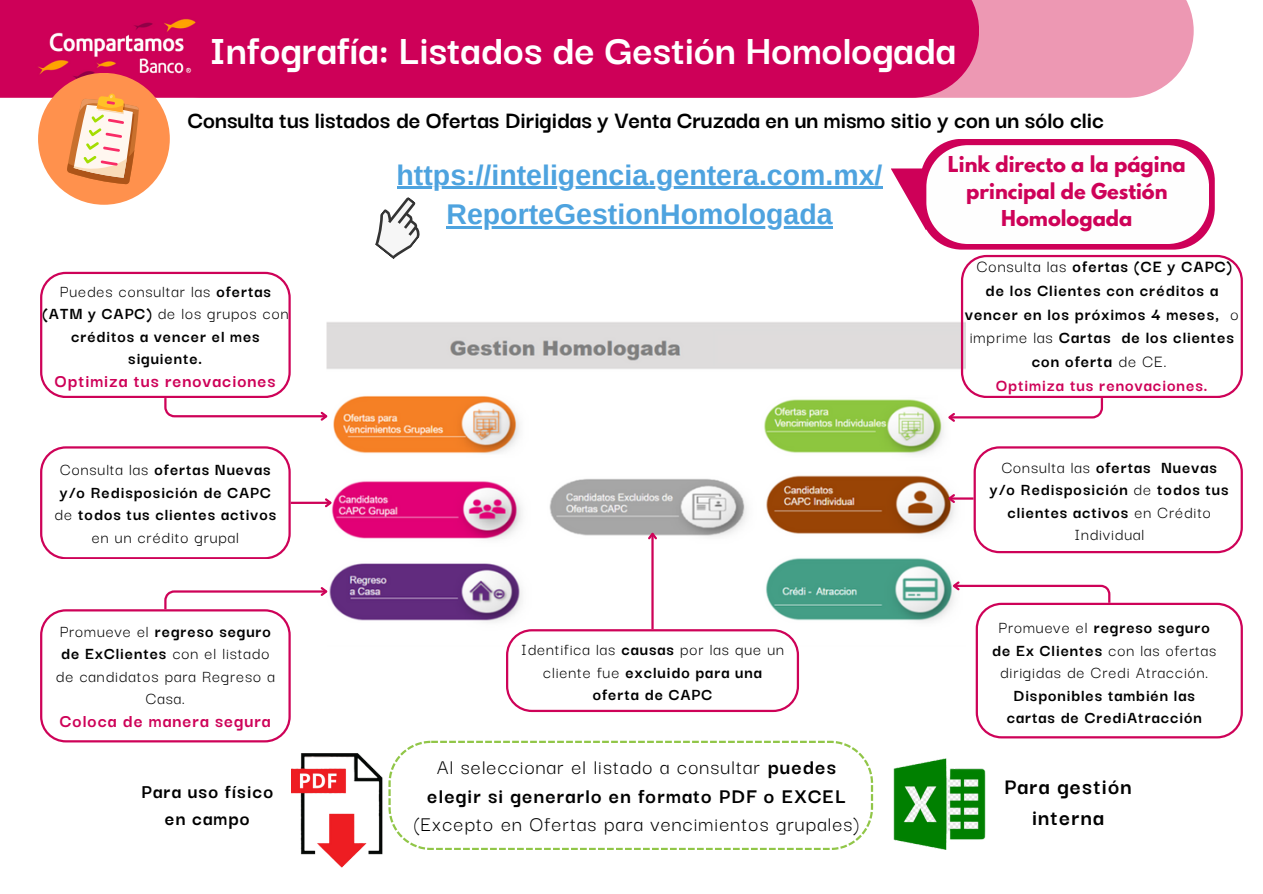
<style>
.page{position:relative;width:1263px;height:894px;background:#fff}
.page>*{position:absolute;margin:0;border:0;box-sizing:border-box;transform-origin:0 0}
.t1{font:700 44.4px "Darker Grotesque";color:#fff}
.t2{font:700 28.5px/39.3px "Arimo";color:#4ea3df;text-align:center}
.t3{font:700 25.5px "Darker Grotesque";color:#000}
.t4{font:700 24px/30.3px "Darker Grotesque";letter-spacing:.05em;color:#000;text-align:center}
.t5{font:22.5px/28px "Darker Grotesque";letter-spacing:.05em;color:#000;text-align:center}
.t6{font:700 21px/27px "Darker Grotesque";letter-spacing:.05em;color:#000;text-align:center}
.t7{font:700 19.5px "Darker Grotesque";letter-spacing:.05em;color:#ce0058}
.t8{font:700 19.5px "Darker Grotesque";letter-spacing:.05em;color:#ce0258}
.t9{font:700 19.35px/27px "League Spartan";color:#ce0258;text-align:center}
.t10{font:700 18.3px/23.5px "Darker Grotesque";letter-spacing:.05em;color:#000;text-align:center}
.t11{font:700 18.3px "Darker Grotesque";letter-spacing:.05em;color:#ce0058}
.t12{font:700 18px/22.5px "Darker Grotesque";letter-spacing:.05em;color:#000;text-align:center}
.t13{font:18px/22.5px "Darker Grotesque";letter-spacing:.05em;color:#000;text-align:center}
.s1{font-weight:400}
.s2{color:#ce0258}
.s3{font-weight:700}
</style>
<div class="page">
<img style="left:330px;top:322px;width:635px;height:300px">
<svg style="left:40px;top:446px;width:251px;height:112px"></svg>
<svg style="left:506px;top:629px;width:293px;height:82px"></svg>
<svg style="left:973px;top:446px;width:270px;height:107px"></svg>
<svg style="left:40px;top:272px;width:290px;height:149px"></svg>
<hr style="left:291px;top:501px;width:39px;height:3px;background:#ce0258">
<svg style="left:323px;top:496px;width:11px;height:13px"></svg>
<svg style="left:40px;top:587px;width:290px;height:154px"></svg>
<hr style="left:651px;top:533px;width:3px;height:96px;background:#ce0258">
<svg style="left:646px;top:530px;width:13px;height:11px"></svg>
<svg style="left:950px;top:579px;width:293px;height:159px"></svg>
<hr style="left:949px;top:497px;width:24px;height:2px;background:#ce0258">
<svg style="left:946px;top:492px;width:11px;height:13px"></svg>
<svg style="left:946px;top:255px;width:297px;height:169px"></svg>
<hr style="left:397px;top:187px;width:485px;height:2px;background:#4ea3df">
<hr style="left:446px;top:226px;width:387px;height:2px;background:#4ea3df">
<svg style="left:375px;top:197px;width:45px;height:62px"></svg>
<img style="left:291px;top:753px;width:91px;height:114px">
<img style="left:893px;top:758px;width:93px;height:91px">
<svg style="left:388px;top:740px;width:485px;height:109px"></svg>
<svg style="left:891px;top:139px;width:324px;height:110px"></svg>
<div style="left:979px;top:0;width:215px;height:98px;background:#ed98b3"></div>
<div style="left:0;top:0;width:979px;height:98px;background:#ce0058"></div>
<img style="left:32px;top:9px;width:168px;height:78px">
<div style="left:38px;top:73px;width:132px;height:132px;background:#ff914d;border-radius:50%"></div>
<svg style="left:67px;top:93px;width:72px;height:91px"></svg>
<p class="t1" style="left:209px;top:17px;width:748px">Infografía: Listados de Gestión Homologada</p>
<p class="t3" style="left:188px;top:101px;width:918px">Consulta tus listados de Ofertas Dirigidas y Venta Cruzada en un mismo sitio y con un sólo clic</p>
<p class="t2" style="left:397px;top:155px;width:487px">https://inteligencia.gentera.com.mx/<br>ReporteGestionHomologada</p>
<p class="t10" style="left:965px;top:253px;width:275px"><span class="s1">Consulta las</span> ofertas (CE y CAPC) de los Clientes con créditos a vencer en los próximos 4 meses, <span class="s1">o imprime las</span> Cartas de los clientes con oferta <span class="s1">de CE.</span></p>
<p class="t11" style="left:996px;top:371px;width:213px"><span class="s2">Optimiza</span> tus renovaciones.</p>
<p class="t9" style="left:948px;top:153px;width:239px">Link directo a la página principal de Gestión<br>Homologada</p>
<p class="t12" style="left:42px;top:278px;width:248px"><span class="s1">Puedes consultar las</span> ofertas (ATM y CAPC) <span class="s1">de los grupos con </span>créditos a vencer el mes siguiente.</p>
<p class="t7" style="left:55px;top:366px;width:222px">Optimiza tus renovaciones</p>
<p class="t12" style="left:55px;top:457px;width:223px"><span class="s1">Consulta las</span> ofertas Nuevas y/o Redisposición de CAPC <span class="s1">de</span> todos tus clientes activos <span class="s1">en un crédito grupal</span></p>
<p class="t13" style="left:56px;top:618px;width:220px">Promueve el <span class="s3">regreso seguro de ExClientes</span> con el listado de candidatos para Regreso a<br>Casa.</p>
<p class="t8" style="left:60px;top:705px;width:212px">Coloca de manera segura</p>
<p class="t13" style="left:521px;top:637px;width:265px">Identifica las <span class="s3">causas</span> por las que un cliente fue <span class="s3">excluido para una oferta de CAPC</span></p>
<p class="t12" style="left:990px;top:454px;width:240px"><span class="s1">Consulta las</span> ofertas Nuevas y/o Redisposición <span class="s1">de</span> todos tus clientes activos <span class="s1">en Crédito<br>Individual</span></p>
<p class="t12" style="left:992px;top:615px;width:226px"><span class="s1">Promueve el</span> regreso seguro de Ex Clientes <span class="s1">con las ofertas dirigidas de Credi Atracción.<br></span>Disponibles también las cartas de CrediAtracción</p>
<p class="t5" style="left:413px;top:751px;width:448px">Al seleccionar el listado a consultar <span class="s3">puedes elegir si generarlo en formato PDF o EXCEL </span>(Excepto en Ofertas para vencimientos grupales)</p>
<p class="t6" style="left:141px;top:776px;width:133px">Para uso físico en campo</p>
<p class="t4" style="left:1004px;top:770px;width:129px">Para gestión interna</p>
</div>
